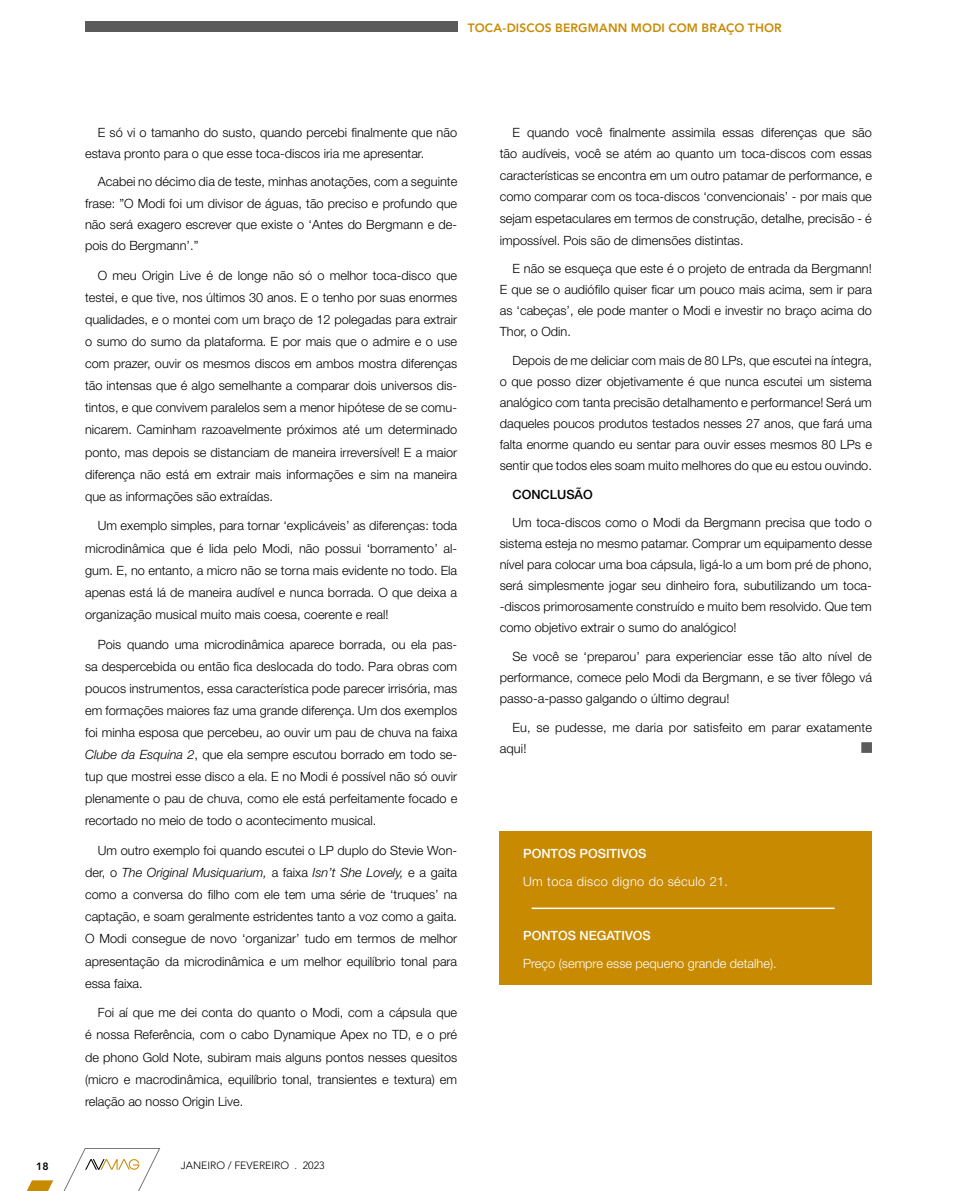
<style>
.page{position:relative;width:957px;height:1191px;background:#fff}
.page>*{position:absolute;margin:0;border:0;box-sizing:border-box;transform-origin:0 0}
.t1{font:300 12.75px/22px "Helvetica Neue LT Std";color:#000;text-align:justify}
.t2{font:300 12.75px "Helvetica Neue LT Std";color:#fff}
.t3{font:500 12.75px "Helvetica Neue LT Std";color:#fff}
.t4{font:300 12.75px "Helvetica Neue LT Std";letter-spacing:.03em;color:#fff}
.t5{font:500 12.75px "Helvetica Neue LT Std";color:#000}
.t6{font:800 12px "Avenir LT Std";letter-spacing:.015em;color:#c88a00}
.t7{font:300 10.5px "Avenir LT Std";color:#000}
.t8{font:800 10.5px "Avenir LT Std";color:#000}
.s1{font-style:italic}
</style>
<div class="page">
<svg style="left:26px;top:1148px;width:134px;height:43px"></svg>
<div style="left:500px;top:831px;width:372px;height:153px;background:#c88a00"></div>
<hr style="left:531px;top:907px;width:303px;height:2px;background:#fff">
<div style="left:861px;top:742px;width:11px;height:11px;background:#5a5a5a;border:2px solid #5a5a5a"></div>
<div style="left:85px;top:21px;width:372px;height:11px;background:#5a5a5a"></div>
<p class="t6" style="left:468px;top:21px;width:315px">TOCA-DISCOS BERGMANN MODI COM BRAÇO THOR</p>
<p class="t1" style="left:85px;top:121px;width:374px;line-height:21px;text-indent:13px">E só vi o tamanho do susto, quando percebi finalmente que não estava pronto para o que esse toca-discos iria me apresentar.</p>
<p class="t1" style="left:85px;top:171px;width:374px;line-height:21.1px;text-indent:13px">Acabei no décimo dia de teste, minhas anotações, com a seguinte frase: ”O Modi foi um divisor de águas, tão preciso e profundo que não será exagero escrever que existe o ‘Antes do Bergmann e de&shy;pois do Bergmann’.”</p>
<p class="t1" style="left:85px;top:264px;width:374px;text-indent:13px">O meu Origin Live é de longe não só o melhor toca-disco que testei, e que tive, nos últimos 30 anos. E o tenho por suas enormes qualidades, e o montei com um braço de 12 polegadas para extrair o sumo do sumo da plataforma. E por mais que o admire e o use com prazer, ouvir os mesmos discos em ambos mostra diferenças tão intensas que é algo semelhante a comparar dois universos dis&shy;tintos, e que convivem paralelos sem a menor hipótese de se comu&shy;nicarem. Caminham razoavelmente próximos até um determinado ponto, mas depois se distanciam de maneira irreversível! E a maior diferença não está em extrair mais informações e sim na maneira que as informações são extraídas.</p>
<p class="t1" style="left:85px;top:514px;width:374px;text-indent:13px">Um exemplo simples, para tornar ‘explicáveis’ as diferenças: toda microdinâmica que é lida pelo Modi, não possui ‘borramento’ al&shy;gum. E, no entanto, a micro não se torna mais evidente no todo. Ela apenas está lá de maneira audível e nunca borrada. O que deixa a organização musical muito mais coesa, coerente e real!</p>
<p class="t1" style="left:85px;top:633px;width:374px;text-indent:13px">Pois quando uma microdinâmica aparece borrada, ou ela pas&shy;sa despercebida ou então fica deslocada do todo. Para obras com poucos instrumentos, essa característica pode parecer irrisória, mas em formações maiores faz uma grande diferença. Um dos exemplos foi minha esposa que percebeu, ao ouvir um pau de chuva na faixa <span class="s1">Clube da Esquina 2</span>, que ela sempre escutou borrado em todo se&shy;tup que mostrei esse disco a ela. E no Modi é possível não só ouvir plenamente o pau de chuva, como ele está perfeitamente focado e recortado no meio de todo o acontecimento musical.</p>
<p class="t1" style="left:85px;top:839px;width:374px;text-indent:13px">Um outro exemplo foi quando escutei o LP duplo do Stevie Won&shy;der, o <span class="s1">The Original Musiquarium,</span> a faixa <span class="s1">Isn’t She Lovely,</span> e a gaita como a conversa do filho com ele tem uma série de ‘truques’ na captação, e soam geralmente estridentes tanto a voz como a gaita.<br>O Modi consegue de novo ‘organizar’ tudo em termos de melhor apresentação da microdinâmica e um melhor equilíbrio tonal para essa faixa.</p>
<p class="t1" style="left:85px;top:1001px;width:374px;text-indent:13px">Foi aí que me dei conta do quanto o Modi, com a cápsula que é nossa Referência, com o cabo Dynamique Apex no TD, e o pré de phono Gold Note, subiram mais alguns pontos nesses quesitos (micro e macrodinâmica, equilíbrio tonal, transientes e textura) em relação ao nosso Origin Live.</p>
<p class="t8" style="left:36px;top:1160px;width:14px">18</p>
<p class="t7" style="left:181px;top:1159px;width:145px">JANEIRO / FEVEREIRO . 2023</p>
<p class="t1" style="left:500px;top:121px;width:374px;line-height:21.6px;text-indent:13px">E quando você finalmente assimila essas diferenças que são tão audíveis, você se atém ao quanto um toca-discos com essas características se encontra em um outro patamar de performance, e como comparar com os toca-discos ‘convencionais’ - por mais que sejam espetaculares em termos de construção, detalhe, precisão - é impossível. Pois são de dimensões distintas.</p>
<p class="t1" style="left:500px;top:258px;width:374px;line-height:21px;text-indent:13px">E não se esqueça que este é o projeto de entrada da Bergmann!<br>E que se o audiófilo quiser ficar um pouco mais acima, sem ir para as ‘cabeças’, ele pode manter o Modi e investir no braço acima do Thor, o Odin.</p>
<p class="t1" style="left:500px;top:349px;width:374px;line-height:21px;text-indent:13px">Depois de me deliciar com mais de 80 LPs, que escutei na íntegra, o que posso dizer objetivamente é que nunca escutei um sistema analógico com tanta precisão detalhamento e performance! Será um daqueles poucos produtos testados nesses 27 anos, que fará uma falta enorme quando eu sentar para ouvir esses mesmos 80 LPs e sentir que todos eles soam muito melhores do que eu estou ouvindo.</p>
<p class="t5" style="left:512px;top:486px;width:82px">CONCLUSÃO</p>
<p class="t1" style="left:500px;top:512px;width:374px;line-height:21px;text-indent:13px">Um toca-discos como o Modi da Bergmann precisa que todo o sistema esteja no mesmo patamar. Comprar um equipamento desse nível para colocar uma boa cápsula, ligá-lo a um bom pré de phono, será simplesmente jogar seu dinheiro fora, subutilizando um toca--discos primorosamente construído e muito bem resolvido. Que tem como objetivo extrair o sumo do analógico!</p>
<p class="t1" style="left:500px;top:645px;width:374px;line-height:21px;text-indent:13px">Se você se ‘preparou’ para experienciar esse tão alto nível de performance, comece pelo Modi da Bergmann, e se tiver fôlego vá passo-a-passo galgando o último degrau!</p>
<p class="t1" style="left:500px;top:716px;width:374px;line-height:21px;text-indent:13px">Eu, se pudesse, me daria por satisfeito em parar exatamente aqui!</p>
<p class="t3" style="left:523px;top:846px;width:125px">PONTOS POSITIVOS</p>
<p class="t4" style="left:523px;top:873px;width:206px">Um toca disco digno do século 21.</p>
<p class="t3" style="left:523px;top:928px;width:129px">PONTOS NEGATIVOS</p>
<p class="t2" style="left:523px;top:955px;width:255px">Preço (sempre esse pequeno grande detalhe).</p>
</div>
